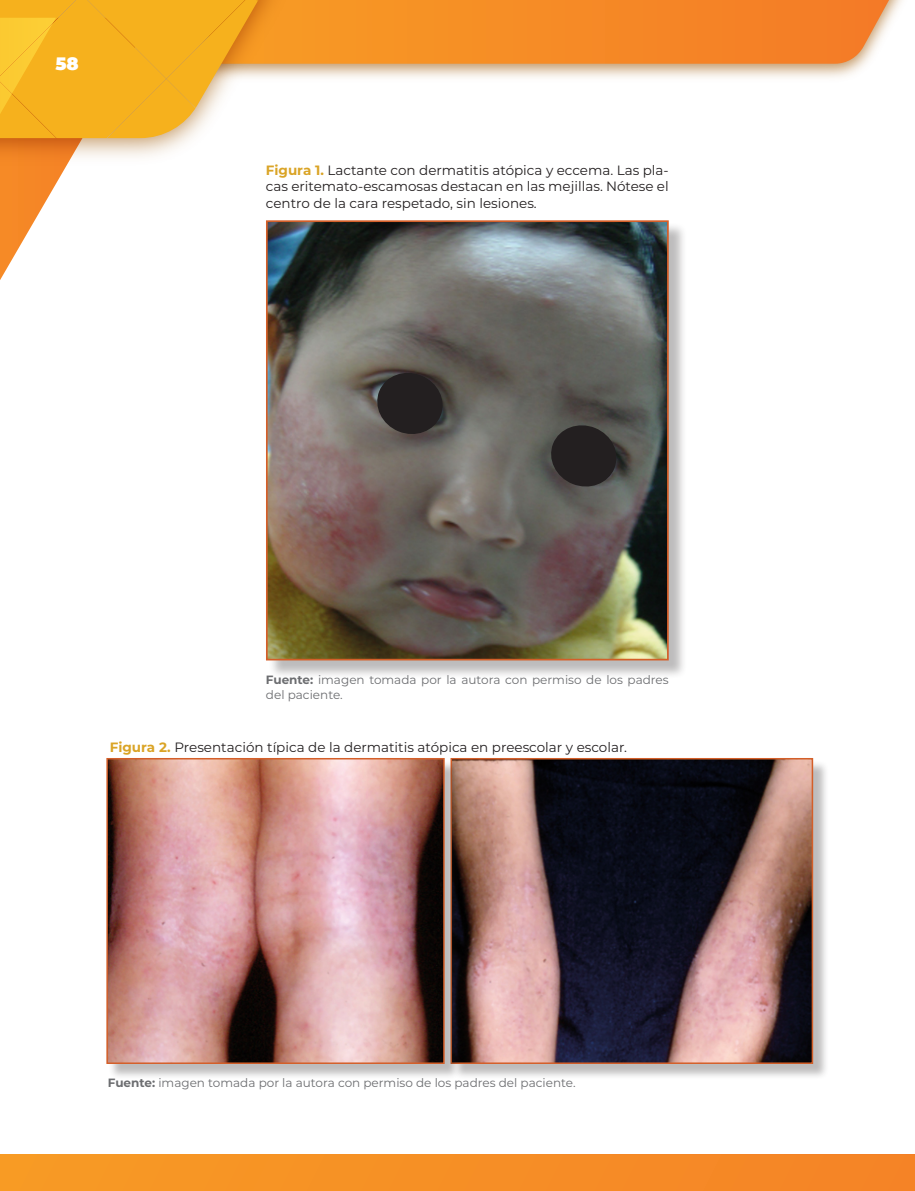
<style>
.page{position:relative;width:915px;height:1191px;background:#fff}
.page>*{position:absolute;margin:0;border:0;box-sizing:border-box;transform-origin:0 0}
.t1{font:900 18px "Montserrat";color:#fff}
.t2{font:13.5px/16.5px "Montserrat";color:#231f20;text-align:justify}
.t3{font:12px/15px "Montserrat";color:#6c6d70}
.s1{font-weight:700;color:#daa426}
.s2{font-weight:700}
</style>
<div class="page">
<svg style="left:0;top:172px;width:63px;height:108px"></svg>
<svg style="left:299px;top:0;width:600px;height:64px;background:#f58e2e"></svg>
<img style="left:0;top:0;width:299px;height:172px">
<svg style="left:0;top:1154px;width:914px;height:37px;background:#f68f25"></svg>
<svg style="left:0;top:0;width:270px;height:138px;background:#f5b93a"></svg>
<div style="left:268px;top:222px;width:418px;height:457px;background:#231f20;opacity:.3"></div>
<img style="left:269px;top:223px;width:396px;height:434px">
<div style="left:266px;top:220px;width:402px;height:440px;border:2px solid #d45f29"></div>
<svg style="left:373px;top:369px;width:73px;height:69px;background:#363130"></svg>
<svg style="left:546px;top:421px;width:74px;height:70px;background:#373433"></svg>
<div style="left:452px;top:760px;width:377px;height:319px;background:#231f20;opacity:.3"></div>
<img style="left:460px;top:761px;width:349px;height:300px">
<div style="left:450px;top:758px;width:362px;height:306px;border:2px solid #d45f29"></div>
<div style="left:108px;top:760px;width:352px;height:319px;background:#231f20;opacity:.3"></div>
<img style="left:109px;top:761px;width:332px;height:300px">
<div style="left:106px;top:758px;width:338px;height:306px;border:2px solid #d45f29"></div>
<h1 class="t1" style="left:55px;top:50px;width:25px">58</h1>
<p class="t2" style="left:266px;top:161px;width:404px"><span class="s1">Figura 1.</span> Lactante con dermatitis atópica y eccema. Las pla&shy;cas eritemato-escamosas destacan en las mejillas. Nótese el centro de la cara respetado, sin lesiones.</p>
<p class="t3" style="left:266px;top:671px;width:404px"><span class="s2">Fuente:</span> imagen tomada por la autora con permiso de los padres del paciente.</p>
<p class="t2" style="left:110px;top:739px;width:518px"><span class="s1">Figura 2.</span> Presentación típica de la dermatitis atópica en preescolar y escolar.</p>
<p class="t3" style="left:108px;top:1074px;width:469px"><span class="s2">Fuente:</span> imagen tomada por la autora con permiso de los padres del paciente.</p>
</div>
